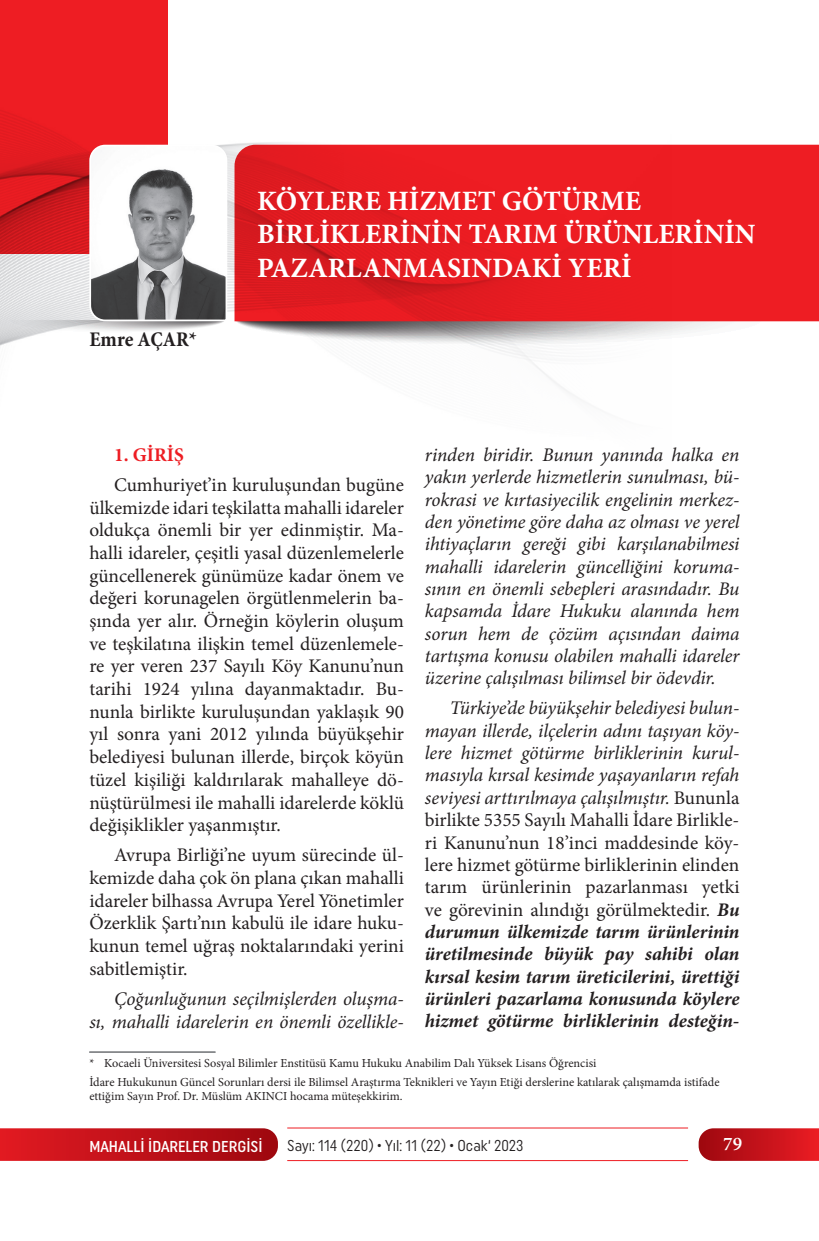
<style>
.page{position:relative;width:819px;height:1241px;background:#fff}
.page>*{position:absolute;margin:0;border:0;box-sizing:border-box;transform-origin:0 0}
.t1{font:700 28px/33.6px "Minion Pro";color:#fff}
.t2{font:700 condensed 21px "Minion Pro";color:#231f20}
.t3{font:19.25px/22.8px "Minion Pro";color:#231f20;text-align:justify}
.t4{font:italic 19.25px/22.4px "Minion Pro";letter-spacing:-.005em;color:#231f20;text-align:right}
.t5{font:700 19.25px "Minion Pro";color:#ee1d23}
.t6{font:600 19.25px "Minion Pro";color:#fff}
.t7{font:15.75px "Uniform Condensed";color:#231f20;scale:.95 1}
.t8{font:500 15.75px "Uniform Condensed";color:#fff}
.t9{font:12.25px/18.4px "Minion Pro";color:#231f20}
.s1{font-style:italic}
.s2{font-weight:700;font-style:italic}
</style>
<div class="page">
<svg style="left:0;top:1128px;width:278px;height:32px;background:#c1151c"></svg>
<svg style="left:698px;top:1128px;width:121px;height:32px;background:#c61a22"></svg>
<hr style="left:287px;top:1127px;width:401px;height:1px;background:#ee1d23">
<hr style="left:287px;top:1159px;width:401px;height:1px;background:#ee1d23">
<div style="left:785px;top:145px;width:34px;height:176px;background:#ee1d23"></div>
<div style="left:0;top:0;width:167px;height:253px;background:#ee1d23"></div>
<img style="left:0;top:25px;width:785px;height:369px">
<svg style="left:0;top:144px;width:228px;height:189px"></svg>
<hr style="left:89px;top:1051px;width:126px;height:1px;background:#808285">
<p class="t2" style="left:89px;top:324px;width:109px">Emre AÇAR*</p>
<h1 class="t1" style="left:257px;top:183px;width:500px">KÖYLERE HİZMET GÖTÜRME<br>BİRLİKLERİNİN TARIM ÜRÜNLERİNİN<br>PAZARLANMASINDAKİ YERİ</h1>
<p class="t5" style="left:114px;top:441px;width:71px">1. GİRİŞ</p>
<p class="t3" style="left:89px;top:473px;width:316px;text-indent:25px">Cumhuriyet’in kuruluşundan bugüne ülkemizde idari teşkilatta mahalli idareler oldukça önemli bir yer edinmiştir. Ma&shy;halli idareler, çeşitli yasal düzenlemelerle güncellenerek günümüze kadar önem ve değeri korunagelen örgütlenmelerin ba&shy;şında yer alır. Örneğin köylerin oluşum ve teşkilatına ilişkin temel düzenlemele&shy;re yer veren 237 Sayılı Köy Kanunu’nun tarihi 1924 yılına dayanmaktadır. Bu&shy;nunla birlikte kuruluşundan yaklaşık 90 yıl sonra yani 2012 yılında büyükşehir belediyesi bulunan illerde, birçok köyün tüzel kişiliği kaldırılarak mahalleye dö&shy;nüştürülmesi ile mahalli idarelerde köklü değişiklikler yaşanmıştır.</p>
<p class="t3" style="left:89px;top:843px;width:316px;text-indent:25px">Avrupa Birliği’ne uyum sürecinde ül&shy;kemizde daha çok ön plana çıkan mahalli idareler bilhassa Avrupa Yerel Yönetimler Özerklik Şartı’nın kabulü ile idare huku&shy;kunun temel uğraş noktalarındaki yerini sabitlemiştir.</p>
<p class="t4" style="left:89px;top:987px;width:316px">Çoğunluğunun seçilmişlerden oluşma-<br>sı, mahalli idarelerin en önemli özellikle-</p>
<p class="t4" style="left:425px;top:443px;width:316px;text-align:justify">rinden biridir. Bunun yanında halka en yakın yerlerde hizmetlerin sunulması, bü&shy;rokrasi ve kırtasiyecilik engelinin merkez&shy;den yönetime göre daha az olması ve yerel ihtiyaçların gereği gibi karşılanabilmesi mahalli idarelerin güncelliğini koruma&shy;sının en önemli sebepleri arasındadır. Bu kapsamda İdare Hukuku alanında hem sorun hem de çözüm açısından daima tartışma konusu olabilen mahalli idareler üzerine çalışılması bilimsel bir ödevdir.</p>
<p class="t3" style="left:425px;top:697px;width:316px;text-indent:25px"><span class="s1">Türkiye’de büyükşehir belediyesi bulun&shy;mayan illerde, ilçelerin adını taşıyan köy&shy;lere hizmet götürme birliklerinin kurul&shy;masıyla kırsal kesimde yaşayanların refah seviyesi arttırılmaya çalışılmıştır.</span> Bununla birlikte 5355 Sayılı Mahalli İdare Birlikle&shy;ri Kanunu’nun 18’inci maddesinde köy&shy;lere hizmet götürme birliklerinin elinden tarım ürünlerinin pazarlanması yetki ve görevinin alındığı görülmektedir. <span class="s2">Bu durumun ülkemizde tarım ürünlerinin üretilmesinde büyük pay sahibi olan kırsal kesim tarım üreticilerini, ürettiği ürünleri pazarlama konusunda köylere hizmet götürme birliklerinin desteğin-</span></p>
<p class="t9" style="left:89px;top:1053px;width:631px">* Kocaeli Üniversitesi Sosyal Bilimler Enstitüsü Kamu Hukuku Anabilim Dalı Yüksek Lisans Öğrencisi<br>İdare Hukukunun Güncel Sorunları dersi ile Bilimsel Araştırma Teknikleri ve Yayın Etiği derslerine katılarak çalışmamda istifade</p>
<p class="t9" style="left:89px;top:1087px;width:315px">ettiğim Sayın Prof. Dr. Müslüm AKINCI hocama müteşekkirim.</p>
<p class="t8" style="left:89px;top:1136px;width:175px">MAHALLİ İDARELER DERGİSİ</p>
<p class="t7" style="left:287px;top:1136px;width:250px">Sayı: 114 (220) • Yıl: 11 (22) • Ocak‘ 2023</p>
<p class="t6" style="left:723px;top:1130px;width:20px">79</p>
</div>
